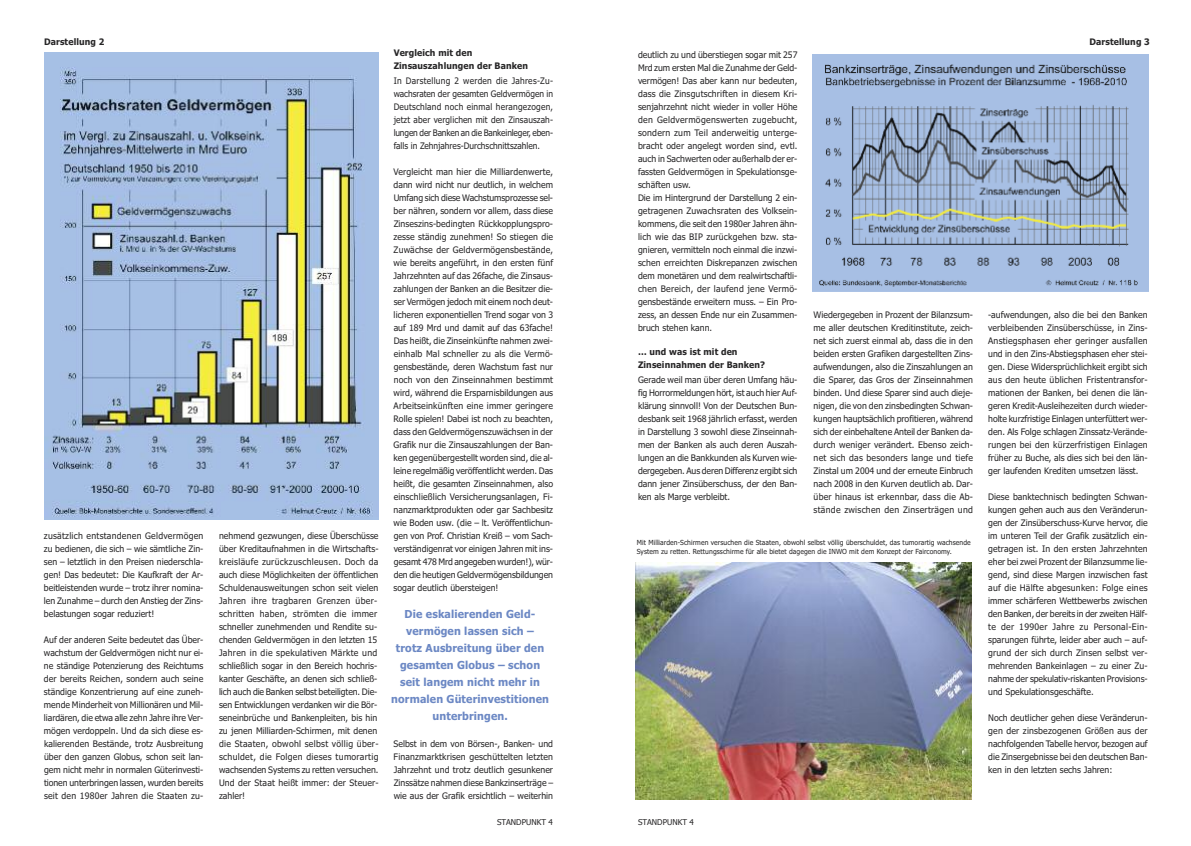
<style>
.page{position:relative;width:1191px;height:846px;background:#fff}
.page>*{position:absolute;margin:0;border:0;box-sizing:border-box;transform-origin:0 0}
.t1{font:700 11px/17px "Tahoma";letter-spacing:.01em;color:#6c88c4;text-align:center}
.t2{font:9px/13px "Tahoma";color:#272627;text-align:justify}
.t3{font:9px/13px "Tahoma";color:#272627;text-align:justify;scale:.93 1}
.t4{font:700 9px/13px "Tahoma";letter-spacing:.015em;color:#272627}
.t5{font:8px "Tahoma";color:#272627}
.t6{font:7px/8.4px "Tahoma";letter-spacing:.01em;color:#272627}
</style>
<div class="page">
<img style="left:44px;top:52px;width:335px;height:468px">
<img style="left:813px;top:54px;width:335px;height:237px">
<img style="left:635px;top:562px;width:336px;height:237px">
<p class="t4" style="left:44px;top:36px;width:62px">Darstellung 2</p>
<p class="t4" style="left:1089px;top:36px;width:62px">Darstellung 3</p>
<p class="t2" style="left:44px;top:530px;width:161px">zusätzlich entstandenen Geldvermögen zu bedienen, die sich – wie sämtliche Zin&shy;sen – letztlich in den Preisen niederschla&shy;gen! Das bedeutet: Die Kaufkraft der Ar&shy;beitleistenden wurde – trotz ihrer nomina&shy;len Zunahme – durch den Anstieg der Zins&shy;belastungen sogar reduziert!</p>
<p class="t2" style="left:44px;top:634px;width:161px">Auf der anderen Seite bedeutet das Über&shy;wachstum der Geldvermögen nicht nur ei&shy;ne ständige Potenzierung des Reichtums der bereits Reichen, sondern auch seine ständige Konzentrierung auf eine zuneh&shy;mende Minderheit von Millionären und Mil&shy;liardären, die etwa alle zehn Jahre ihre Ver&shy;mögen verdoppeln. Und da sich diese es&shy;kalierenden Bestände, trotz Ausbreitung über den ganzen Globus, schon seit lan&shy;gem nicht mehr in normalen Güterinvesti&shy;tionen unterbringen lassen, wurden bereits seit den 1980er Jahren die Staaten zu-</p>
<p class="t2" style="left:219px;top:530px;width:161px;text-align:left">nehmend gezwungen, diese Überschüsse über Kreditaufnahmen in die Wirtschafts&shy;kreisläufe zurückzuschleusen. Doch da auch diese Möglichkeiten der öffentlichen Schuldenausweitungen schon seit vielen Jahren ihre tragbaren Grenzen über&shy;schritten haben, strömten die immer schneller zunehmenden und Rendite su&shy;chenden Geldvermögen in den letzten 15<br>Jahren in die spekulativen Märkte und schließlich sogar in den Bereich hochris&shy;kanter Geschäfte, an denen sich schließ&shy;lich auch die Banken selbst beteiligten. Die&shy;sen Entwicklungen verdanken wir die Bör&shy;seneinbrüche und Bankenpleiten, bis hin zu jenen Milliarden-Schirmen, mit denen die Staaten, obwohl selbst völlig über&shy;schuldet, die Folgen dieses tumorartig wachsenden Systems zu retten versuchen.<br>Und der Staat heißt immer: der Steuer&shy;zahler!</p>
<p class="t4" style="left:394px;top:47px;width:136px">Vergleich mit den<br>Zinsauszahlungen der Banken</p>
<p class="t3" style="left:394px;top:75px;width:173px">In Darstellung 2 werden die Jahres-Zu&shy;wachsraten der gesamten Geldvermögen in Deutschland noch einmal herangezogen, jetzt aber verglichen mit den Zinsauszah&shy;lungen der Banken an die Bankeinleger, eben&shy;falls in Zehnjahres-Durchschnittszahlen.</p>
<p class="t2" style="left:394px;top:166px;width:161px">Vergleicht man hier die Milliardenwerte, dann wird nicht nur deutlich, in welchem Umfang sich diese Wachstumsprozesse sel&shy;ber nähren, sondern vor allem, dass diese Zinseszins-bedingten Rückkopplungspro&shy;zesse ständig zunehmen! So stiegen die Zuwächse der Geldvermögensbestände, wie bereits angeführt, in den ersten fünf Jahrzehnten auf das 26fache, die Zinsaus&shy;zahlungen der Banken an die Besitzer die&shy;ser Vermögen jedoch mit einem noch deut&shy;licheren exponentiellen Trend sogar von 3 auf 189 Mrd und damit auf das 63fache!<br>Das heißt, die Zinseinkünfte nahmen zwei&shy;einhalb Mal schneller zu als die Vermö&shy;gensbestände, deren Wachstum fast nur noch von den Zinseinnahmen bestimmt wird, während die Ersparnisbildungen aus Arbeitseinkünften eine immer geringere Rolle spielen! Dabei ist noch zu beachten, dass den Geldvermögenszuwächsen in der Grafik nur die Zinsauszahlungen der Ban&shy;ken gegenübergestellt worden sind, die al&shy;leine regelmäßig veröffentlicht werden. Das heißt, die gesamten Zinseinnahmen, also einschließlich Versicherungsanlagen, Fi&shy;nanzmarktprodukten oder gar Sachbesitz wie Boden usw. (die – lt. Veröffentlichun&shy;gen von Prof. Christian Kreiß – vom Sach&shy;verständigenrat vor einigen Jahren mit ins&shy;gesamt 478 Mrd angegeben wurden!), wür&shy;den die heutigen Geldvermögensbildungen sogar deutlich übersteigen!</p>
<p class="t1" style="left:391px;top:607px;width:159px">Die eskalierenden Geld&shy;vermögen lassen sich –<br>trotz Ausbreitung über den gesamten Globus – schon seit langem nicht mehr in normalen Güterinvestitionen unterbringen.</p>
<p class="t2" style="left:394px;top:738px;width:161px">Selbst in dem von Börsen-, Banken- und Finanzmarktkrisen geschüttelten letzten Jahrzehnt und trotz deutlich gesunkener Zinssätze nahmen diese Bankzinserträge – wie aus der Grafik ersichtlich – weiterhin</p>
<p class="t2" style="left:638px;top:49px;width:161px;text-align:left">deutlich zu und überstiegen sogar mit 257<br>Mrd zum ersten Mal die Zunahme der Geld&shy;vermögen! Das aber kann nur bedeuten, dass die Zinsgutschriften in diesem Kri&shy;senjahrzehnt nicht wieder in voller Höhe den Geldvermögenswerten zugebucht, sondern zum Teil anderweitig unterge&shy;bracht oder angelegt worden sind, evtl. auch in Sachwerten oder außerhalb der er&shy;fassten Geldvermögen in Spekulationsge&shy;schäften usw.<br>Die im Hintergrund der Darstellung 2 ein&shy;getragenen Zuwachsraten des Volksein&shy;kommens, die seit den 1980er Jahren ähn&shy;lich wie das BIP zurückgehen bzw. sta&shy;gnieren, vermitteln noch einmal die inzwi&shy;schen erreichten Diskrepanzen zwischen dem monetären und dem realwirtschaftli&shy;chen Bereich, der laufend jene Vermö&shy;gensbestände erweitern muss. – Ein Pro&shy;zess, an dessen Ende nur ein Zusammen&shy;bruch stehen kann.</p>
<p class="t4" style="left:638px;top:346px;width:129px">… und was ist mit den<br>Zinseinnahmen der Banken?</p>
<p class="t2" style="left:638px;top:374px;width:161px">Gerade weil man über deren Umfang häu&shy;fig Horrormeldungen hört, ist auch hier Auf&shy;klärung sinnvoll! Von der Deutschen Bun&shy;desbank seit 1968 jährlich erfasst, werden in Darstellung 3 sowohl diese Zinseinnah&shy;men der Banken als auch deren Auszah&shy;lungen an die Bankkunden als Kurven wie&shy;dergegeben. Aus deren Differenz ergibt sich dann jener Zinsüberschuss, der den Ban&shy;ken als Marge verbleibt.</p>
<p class="t2" style="left:813px;top:309px;width:161px">Wiedergegeben in Prozent der Bilanzsum&shy;me aller deutschen Kreditinstitute, zeich&shy;net sich zuerst einmal ab, dass die in den beiden ersten Grafiken dargestellten Zins&shy;aufwendungen, also die Zinszahlungen an die Sparer, das Gros der Zinseinnahmen binden. Und diese Sparer sind auch dieje&shy;nigen, die von den zinsbedingten Schwan&shy;kungen hauptsächlich profitieren, während sich der einbehaltene Anteil der Banken da&shy;durch weniger verändert. Ebenso zeich&shy;net sich das besonders lange und tiefe Zinstal um 2004 und der erneute Einbruch nach 2008 in den Kurven deutlich ab. Dar&shy;über hinaus ist erkennbar, dass die Ab&shy;stände zwischen den Zinserträgen und</p>
<p class="t2" style="left:988px;top:309px;width:161px">-aufwendungen, also die bei den Banken verbleibenden Zinsüberschüsse, in Zins-Anstiegsphasen eher geringer ausfallen und in den Zins-Abstiegsphasen eher stei&shy;gen. Diese Widersprüchlichkeit ergibt sich aus den heute üblichen Fristentransfor&shy;mationen der Banken, bei denen die län&shy;geren Kredit-Ausleihezeiten durch wieder&shy;holte kurzfristige Einlagen unterfüttert wer&shy;den. Als Folge schlagen Zinssatz-Verände&shy;rungen bei den kürzerfristigen Einlagen früher zu Buche, als dies sich bei den län&shy;ger laufenden Krediten umsetzen lässt.</p>
<p class="t2" style="left:988px;top:491px;width:161px">Diese banktechnisch bedingten Schwan&shy;kungen gehen auch aus den Veränderun&shy;gen der Zinsüberschuss-Kurve hervor, die im unteren Teil der Grafik zusätzlich ein&shy;getragen ist. In den ersten Jahrzehnten eher bei zwei Prozent der Bilanzsumme lie&shy;gend, sind diese Margen inzwischen fast auf die Hälfte abgesunken: Folge eines immer schärferen Wettbewerbs zwischen den Banken, der bereits in der zweiten Hälf&shy;te der 1990er Jahre zu Personal-Ein&shy;sparungen führte, leider aber auch – auf&shy;grund der sich durch Zinsen selbst ver&shy;mehrenden Bankeinlagen – zu einer Zu&shy;nahme der spekulativ-riskanten Provisions&shy;und Spekulationsgeschäfte.</p>
<p class="t2" style="left:988px;top:712px;width:161px">Noch deutlicher gehen diese Veränderun&shy;gen der zinsbezogenen Größen aus der nachfolgenden Tabelle hervor, bezogen auf die Zinsergebnisse bei den deutschen Ban&shy;ken in den letzten sechs Jahren:</p>
<p class="t6" style="left:637px;top:539px;width:335px">Mit Milliarden-Schirmen versuchen die Staaten, obwohl selbst völlig überschuldet, das tumorartig wachsende<br>System zu retten. Rettungsschirme für alle bietet dagegen die INWO mit dem Konzept der Fairconomy.</p>
<p class="t5" style="left:497px;top:817px;width:57px">STANDPUNKT 4</p>
<p class="t5" style="left:638px;top:817px;width:57px">STANDPUNKT 4</p>
</div>
